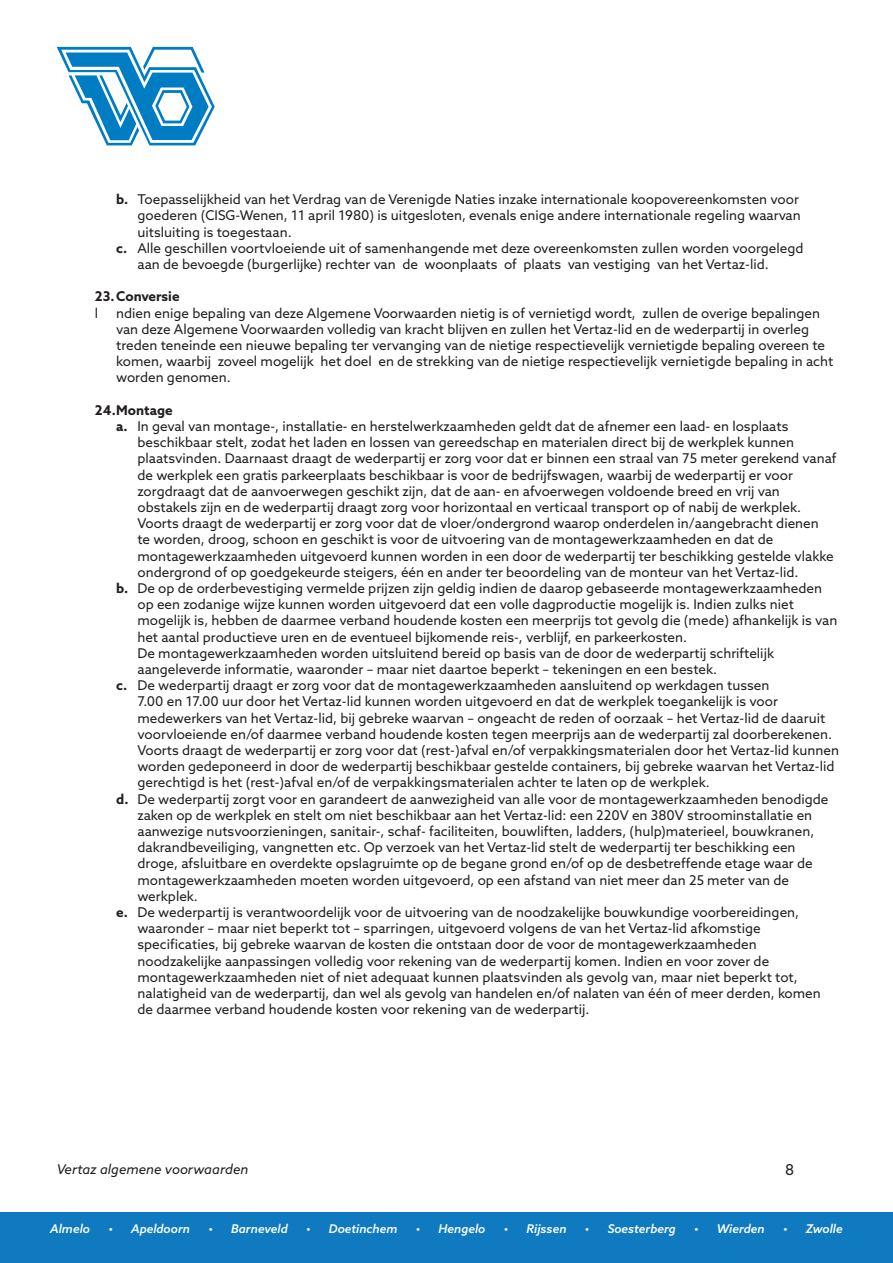
<style>
.page{position:relative;width:893px;height:1263px;background:#fff}
.page>*{position:absolute;margin:0;border:0;box-sizing:border-box;transform-origin:0 0}
.t1{font:15px "Azo Sans";color:#231f20}
.t2{font:13.5px "Azo Sans";color:#231f20}
.t3{font:italic 13.5px "Azo Sans";color:#231f20}
.t4{font:700 13.5px "Azo Sans";color:#231f20}
.t5{font:italic 500 12px "Azo Sans";color:#fff}
.s1{font-weight:700}
</style>
<div class="page">
<svg style="left:57px;top:47px;width:158px;height:98px"></svg>
<div style="left:0;top:1213px;width:893px;height:50px;background:#107ac0"></div>
<p class="t2" style="left:116px;top:190px;width:684px"><span class="s1">b.</span> Toepasselijkheid van het Verdrag van de Verenigde Naties inzake internationale koopovereenkomsten voor</p>
<p class="t2" style="left:137px;top:207px;width:665px">goederen (CISG-Wenen, 11 april 1980) is uitgesloten, evenals enige andere internationale regeling waarvan</p>
<p class="t2" style="left:137px;top:223px;width:156px">uitsluiting is toegestaan.</p>
<p class="t2" style="left:116px;top:239px;width:689px"><span class="s1">c.</span> Alle geschillen voortvloeiende uit of samenhangende met deze overeenkomsten zullen worden voorgelegd</p>
<p class="t2" style="left:137px;top:255px;width:633px">aan de bevoegde (burgerlijke) rechter van de woonplaats of plaats van vestiging van het Vertaz-lid.</p>
<p class="t4" style="left:95px;top:288px;width:86px">23.Conversie</p>
<p class="t2" style="left:95px;top:304px;width:5px">l</p>
<p class="t2" style="left:116px;top:304px;width:705px">ndien enige bepaling van deze Algemene Voorwaarden nietig is of vernietigd wordt, zullen de overige bepalingen</p>
<p class="t2" style="left:116px;top:320px;width:694px">van deze Algemene Voorwaarden volledig van kracht blijven en zullen het Vertaz-lid en de wederpartij in overleg</p>
<p class="t2" style="left:116px;top:336px;width:710px">treden teneinde een nieuwe bepaling ter vervanging van de nietige respectievelijk vernietigde bepaling overeen te</p>
<p class="t2" style="left:116px;top:352px;width:719px">komen, waarbij zoveel mogelijk het doel en de strekking van de nietige respectievelijk vernietigde bepaling in acht</p>
<p class="t2" style="left:116px;top:369px;width:116px">worden genomen.</p>
<p class="t4" style="left:95px;top:401px;width:79px">24.Montage</p>
<p class="t2" style="left:116px;top:417px;width:674px"><span class="s1">a.</span> In geval van montage-, installatie- en herstelwerkzaamheden geldt dat de afnemer een laad- en losplaats</p>
<p class="t2" style="left:137px;top:433px;width:658px">beschikbaar stelt, zodat het laden en lossen van gereedschap en materialen direct bij de werkplek kunnen</p>
<p class="t2" style="left:137px;top:450px;width:700px">plaatsvinden. Daarnaast draagt de wederpartij er zorg voor dat er binnen een straal van 75 meter gerekend vanaf</p>
<p class="t2" style="left:137px;top:466px;width:657px">de werkplek een gratis parkeerplaats beschikbaar is voor de bedrijfswagen, waarbij de wederpartij er voor</p>
<p class="t2" style="left:137px;top:482px;width:644px">zorgdraagt dat de aanvoerwegen geschikt zijn, dat de aan- en afvoerwegen voldoende breed en vrij van</p>
<p class="t2" style="left:137px;top:498px;width:665px">obstakels zijn en de wederpartij draagt zorg voor horizontaal en verticaal transport op of nabij de werkplek.</p>
<p class="t2" style="left:137px;top:514px;width:683px">Voorts draagt de wederpartij er zorg voor dat de vloer/ondergrond waarop onderdelen in/aangebracht dienen</p>
<p class="t2" style="left:137px;top:531px;width:637px">te worden, droog, schoon en geschikt is voor de uitvoering van de montagewerkzaamheden en dat de</p>
<p class="t2" style="left:137px;top:547px;width:698px">montagewerkzaamheden uitgevoerd kunnen worden in een door de wederpartij ter beschikking gestelde vlakke</p>
<p class="t2" style="left:137px;top:563px;width:662px">ondergrond of op goedgekeurde steigers, één en ander ter beoordeling van de monteur van het Vertaz-lid.</p>
<p class="t2" style="left:116px;top:579px;width:707px"><span class="s1">b.</span> De op de orderbevestiging vermelde prijzen zijn geldig indien de daarop gebaseerde montagewerkzaamheden</p>
<p class="t2" style="left:137px;top:595px;width:658px">op een zodanige wijze kunnen worden uitgevoerd dat een volle dagproductie mogelijk is. Indien zulks niet</p>
<p class="t2" style="left:137px;top:612px;width:701px">mogelijk is, hebben de daarmee verband houdende kosten een meerprijs tot gevolg die (mede) afhankelijk is van</p>
<p class="t2" style="left:137px;top:628px;width:551px">het aantal productieve uren en de eventueel bijkomende reis-, verblijf, en parkeerkosten.</p>
<p class="t2" style="left:137px;top:644px;width:638px">De montagewerkzaamheden worden uitsluitend bereid op basis van de door de wederpartij schriftelijk</p>
<p class="t2" style="left:137px;top:660px;width:581px">aangeleverde informatie, waaronder – maar niet daartoe beperkt – tekeningen en een bestek.</p>
<p class="t2" style="left:116px;top:676px;width:655px"><span class="s1">c.</span> De wederpartij draagt er zorg voor dat de montagewerkzaamheden aansluitend op werkdagen tussen</p>
<p class="t2" style="left:137px;top:693px;width:642px">7.00 en 17.00 uur door het Vertaz-lid kunnen worden uitgevoerd en dat de werkplek toegankelijk is voor</p>
<p class="t2" style="left:137px;top:709px;width:689px">medewerkers van het Vertaz-lid, bij gebreke waarvan – ongeacht de reden of oorzaak – het Vertaz-lid de daaruit</p>
<p class="t2" style="left:137px;top:725px;width:696px">voorvloeiende en/of daarmee verband houdende kosten tegen meerprijs aan de wederpartij zal doorberekenen.</p>
<p class="t2" style="left:137px;top:741px;width:703px">Voorts draagt de wederpartij er zorg voor dat (rest-)afval en/of verpakkingsmaterialen door het Vertaz-lid kunnen</p>
<p class="t2" style="left:137px;top:757px;width:698px">worden gedeponeerd in door de wederpartij beschikbaar gestelde containers, bij gebreke waarvan het Vertaz-lid</p>
<p class="t2" style="left:137px;top:774px;width:574px">gerechtigd is het (rest-)afval en/of de verpakkingsmaterialen achter te laten op de werkplek.</p>
<p class="t2" style="left:116px;top:790px;width:714px"><span class="s1">d.</span> De wederpartij zorgt voor en garandeert de aanwezigheid van alle voor de montagewerkzaamheden benodigde</p>
<p class="t2" style="left:137px;top:806px;width:676px">zaken op de werkplek en stelt om niet beschikbaar aan het Vertaz-lid: een 220V en 380V stroominstallatie en</p>
<p class="t2" style="left:137px;top:822px;width:678px">aanwezige nutsvoorzieningen, sanitair-, schaf- faciliteiten, bouwliften, ladders, (hulp)materieel, bouwkranen,</p>
<p class="t2" style="left:137px;top:838px;width:660px">dakrandbeveiliging, vangnetten etc. Op verzoek van het Vertaz-lid stelt de wederpartij ter beschikking een</p>
<p class="t2" style="left:137px;top:855px;width:677px">droge, afsluitbare en overdekte opslagruimte op de begane grond en/of op de desbetreffende etage waar de</p>
<p class="t2" style="left:137px;top:871px;width:653px">montagewerkzaamheden moeten worden uitgevoerd, op een afstand van niet meer dan 25 meter van de</p>
<p class="t2" style="left:137px;top:887px;width:62px">werkplek.</p>
<p class="t2" style="left:116px;top:903px;width:684px"><span class="s1">e.</span> De wederpartij is verantwoordelijk voor de uitvoering van de noodzakelijke bouwkundige voorbereidingen,</p>
<p class="t2" style="left:137px;top:919px;width:625px">waaronder – maar niet beperkt tot – sparringen, uitgevoerd volgens de van het Vertaz-lid afkomstige</p>
<p class="t2" style="left:137px;top:936px;width:621px">specificaties, bij gebreke waarvan de kosten die ontstaan door de voor de montagewerkzaamheden</p>
<p class="t2" style="left:137px;top:952px;width:633px">noodzakelijke aanpassingen volledig voor rekening van de wederpartij komen. Indien en voor zover de</p>
<p class="t2" style="left:137px;top:968px;width:662px">montagewerkzaamheden niet of niet adequaat kunnen plaatsvinden als gevolg van, maar niet beperkt tot,</p>
<p class="t2" style="left:137px;top:984px;width:685px">nalatigheid van de wederpartij, dan wel als gevolg van handelen en/of nalaten van één of meer derden, komen</p>
<p class="t2" style="left:137px;top:1000px;width:453px">de daarmee verband houdende kosten voor rekening van de wederpartij.</p>
<p class="t3" style="left:57px;top:1161px;width:193px">Vertaz algemene voorwaarden</p>
<p class="t1" style="left:785px;top:1160px;width:11px">8</p>
<p class="t5" style="left:50px;top:1221px;width:41px">Almelo</p>
<p class="t5" style="left:108px;top:1221px;width:83px">• Apeldoorn</p>
<p class="t5" style="left:208px;top:1221px;width:81px">• Barneveld</p>
<p class="t5" style="left:306px;top:1221px;width:93px">• Doetinchem</p>
<p class="t5" style="left:416px;top:1221px;width:71px">• Hengelo</p>
<p class="t5" style="left:504px;top:1221px;width:64px">• Rijssen</p>
<p class="t5" style="left:585px;top:1221px;width:93px">• Soesterberg</p>
<p class="t5" style="left:694px;top:1221px;width:72px">• Wierden</p>
<p class="t5" style="left:783px;top:1221px;width:61px">• Zwolle</p>
</div>
